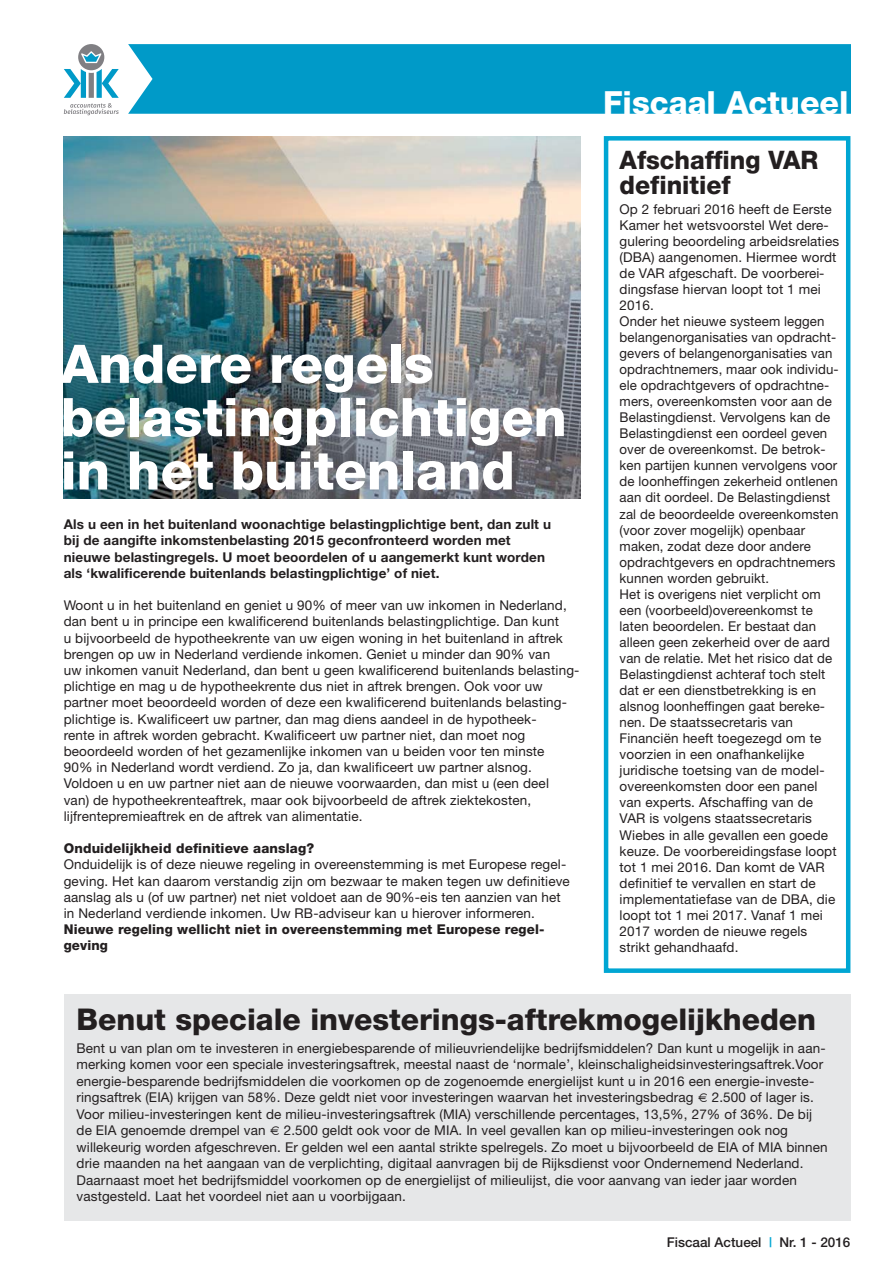
<style>
.page{position:relative;width:893px;height:1263px;background:#fff}
.page>*{position:absolute;margin:0;border:0;box-sizing:border-box;transform-origin:0 0}
.t1{font:800 53.25px/53.2px "Helvetica Neue";color:#fff}
.t2{font:800 31.95px "Helvetica Neue";color:#fff}
.t3{font:800 30px "Helvetica Neue";color:#231f20}
.t4{font:800 25.5px/25.5px "Helvetica Neue";color:#231f20}
.t5{font:13.5px/16px "Helvetica Neue";letter-spacing:.01em;color:#231f20}
.t6{font:700 13.5px/16.2px "Helvetica Neue";letter-spacing:.01em;color:#231f20}
.t7{font:800 13.5px/16.2px "Helvetica Neue";letter-spacing:.01em;color:#231f20}
.t8{font:500 13.5px "Helvetica Neue";color:#231f20}
.s1{color:#00a6d3}
</style>
<div class="page">
<img style="left:64px;top:136px;width:516px;height:362px">
<div style="left:604px;top:136px;width:246px;height:837px;border:4px solid #00a6d3"></div>
<div style="left:64px;top:994px;width:786px;height:226px;background:#e6e7e8"></div>
<svg style="left:64px;top:44px;width:55px;height:71px"></svg>
<div style="left:128px;top:44px;width:722px;height:70px;background:#009ac8"></div>
<h1 class="t1" style="left:61px;top:342px;width:507px">Andere regels belastingplichtigen in het buitenland</h1>
<p class="t6" style="left:64px;top:517px;width:489px">Als u een in het buitenland woonachtige belastingplichtige bent, dan zult u bij de aangifte inkomstenbelasting 2015 geconfronteerd worden met nieuwe belastingregels. U moet beoordelen of u aangemerkt kunt worden als ‘kwalificerende buitenlands belastingplichtige’ of niet.</p>
<p class="t5" style="left:64px;top:599px;width:517px">Woont u in het buitenland en geniet u 90% of meer van uw inkomen in Nederland, dan bent u in principe een kwalificerend buitenlands belastingplichtige. Dan kunt<br>u bijvoorbeeld de hypotheekrente van uw eigen woning in het buitenland in aftrek brengen op uw in Nederland verdiende inkomen. Geniet u minder dan 90% van<br>uw inkomen vanuit Nederland, dan bent u geen kwalificerend buitenlands belasting&shy;plichtige en mag u de hypotheekrente dus niet in aftrek brengen. Ook voor uw partner moet beoordeeld worden of deze een kwalificerend buitenlands belasting&shy;plichtige is. Kwalificeert uw partner, dan mag diens aandeel in de hypotheek-<br>rente in aftrek worden gebracht. Kwalificeert uw partner niet, dan moet nog beoordeeld worden of het gezamenlijke inkomen van u beiden voor ten minste<br>90% in Nederland wordt verdiend. Zo ja, dan kwalificeert uw partner alsnog.<br>Voldoen u en uw partner niet aan de nieuwe voorwaarden, dan mist u (een deel<br>van) de hypotheekrenteaftrek, maar ook bijvoorbeeld de aftrek ziektekosten, lijfrentepremieaftrek en de aftrek van alimentatie.</p>
<p class="t7" style="left:64px;top:841px;width:252px">Onduidelijkheid definitieve aanslag?</p>
<p class="t5" style="left:64px;top:858px;width:508px">Onduidelijk is of deze nieuwe regeling in overeenstemming is met Europese regel&shy;geving. Het kan daarom verstandig zijn om bezwaar te maken tegen uw definitieve aanslag als u (of uw partner) net niet voldoet aan de 90%-eis ten aanzien van het in Nederland verdiende inkomen. Uw RB-adviseur kan u hierover informeren.</p>
<p class="t7" style="left:64px;top:922px;width:482px">Nieuwe regeling wellicht niet in overeenstemming met Europese regel&shy;geving</p>
<h2 class="t2" style="left:603px;top:91px;width:247px">Fiscaal Actueel</h2>
<h3 class="t4" style="left:620px;top:149px;width:200px">Afschaffing VAR definitief</h3>
<p class="t5" style="left:620px;top:202px;width:221px">Op 2 februari 2016 heeft de Eerste<br>Kamer het wetsvoorstel Wet dere&shy;gulering beoordeling arbeidsrelaties (DBA) aangenomen. Hiermee wordt de VAR afgeschaft. De voorberei&shy;dingsfase hiervan loopt tot 1 mei<br>2016.<br>Onder het nieuwe systeem leggen belangenorganisaties van opdracht&shy;gevers of belangenorganisaties van opdrachtnemers, maar ook individu&shy;ele opdrachtgevers of opdrachtne&shy;mers, overeenkomsten voor aan de<br>Belastingdienst. Vervolgens kan de<br>Belastingdienst een oordeel geven over de overeenkomst. De betrok&shy;ken partijen kunnen vervolgens voor de loonheffingen zekerheid ontlenen aan dit oordeel. De Belastingdienst zal de beoordeelde overeenkomsten (voor zover mogelijk) openbaar maken, zodat deze door andere opdrachtgevers en opdrachtnemers kunnen worden gebruikt.<br>Het is overigens niet verplicht om een (voorbeeld)overeenkomst te laten beoordelen. Er bestaat dan alleen geen zekerheid over de aard van de relatie. Met het risico dat de<br>Belastingdienst achteraf toch stelt dat er een dienstbetrekking is en alsnog loonheffingen gaat bereke&shy;nen. De staatssecretaris van<br>Financiën heeft toegezegd om te voorzien in een onafhankelijke juridische toetsing van de model&shy;overeenkomsten door een panel van experts. Afschaffing van de<br>VAR is volgens staatssecretaris<br>Wiebes in alle gevallen een goede keuze. De voorbereidingsfase loopt tot 1 mei 2016. Dan komt de VAR definitief te vervallen en start de implementatiefase van de DBA, die loopt tot 1 mei 2017. Vanaf 1 mei<br>2017 worden de nieuwe regels strikt gehandhaafd.</p>
<h3 class="t3" style="left:77px;top:1009px;width:741px">Benut speciale investerings-aftrekmogelijkheden</h3>
<p class="t5" style="left:77px;top:1041px;width:750px;line-height:16.5px">Bent u van plan om te investeren in energiebesparende of milieuvriendelijke bedrijfsmiddelen? Dan kunt u mogelijk in aan&shy;merking komen voor een speciale investeringsaftrek, meestal naast de ‘normale’, kleinschaligheidsinvesteringsaftrek.Voor energie-besparende bedrijfsmiddelen die voorkomen op de zogenoemde energielijst kunt u in 2016 een energie-investe&shy;ringsaftrek (EIA) krijgen van 58%. Deze geldt niet voor investeringen waarvan het investeringsbedrag</p>
<p class="t5" style="left:77px;top:1091px;width:739px;line-height:16.5px;text-indent:635px">2.500 of lager is.<br>Voor milieu-investeringen kent de milieu-investeringsaftrek (MIA) verschillende percentages, 13,5%, 27% of 36%. De bij de EIA genoemde drempel van</p>
<p class="t5" style="left:77px;top:1124px;width:753px;line-height:16.5px;text-indent:207px">2.500 geldt ook voor de MIA. In veel gevallen kan op milieu-investeringen ook nog willekeurig worden afgeschreven. Er gelden wel een aantal strikte spelregels. Zo moet u bijvoorbeeld de EIA of MIA binnen drie maanden na het aangaan van de verplichting, digitaal aanvragen bij de Rijksdienst voor Ondernemend Nederland.<br>Daarnaast moet het bedrijfsmiddel voorkomen op de energielijst of milieulijst, die voor aanvang van ieder jaar worden vastgesteld. Laat het voordeel niet aan u voorbijgaan.</p>
<p class="t8" style="left:667px;top:1238px;width:185px">Fiscaal Actueel <span class="s1">|</span> Nr. 1 - 2016</p>
</div>
